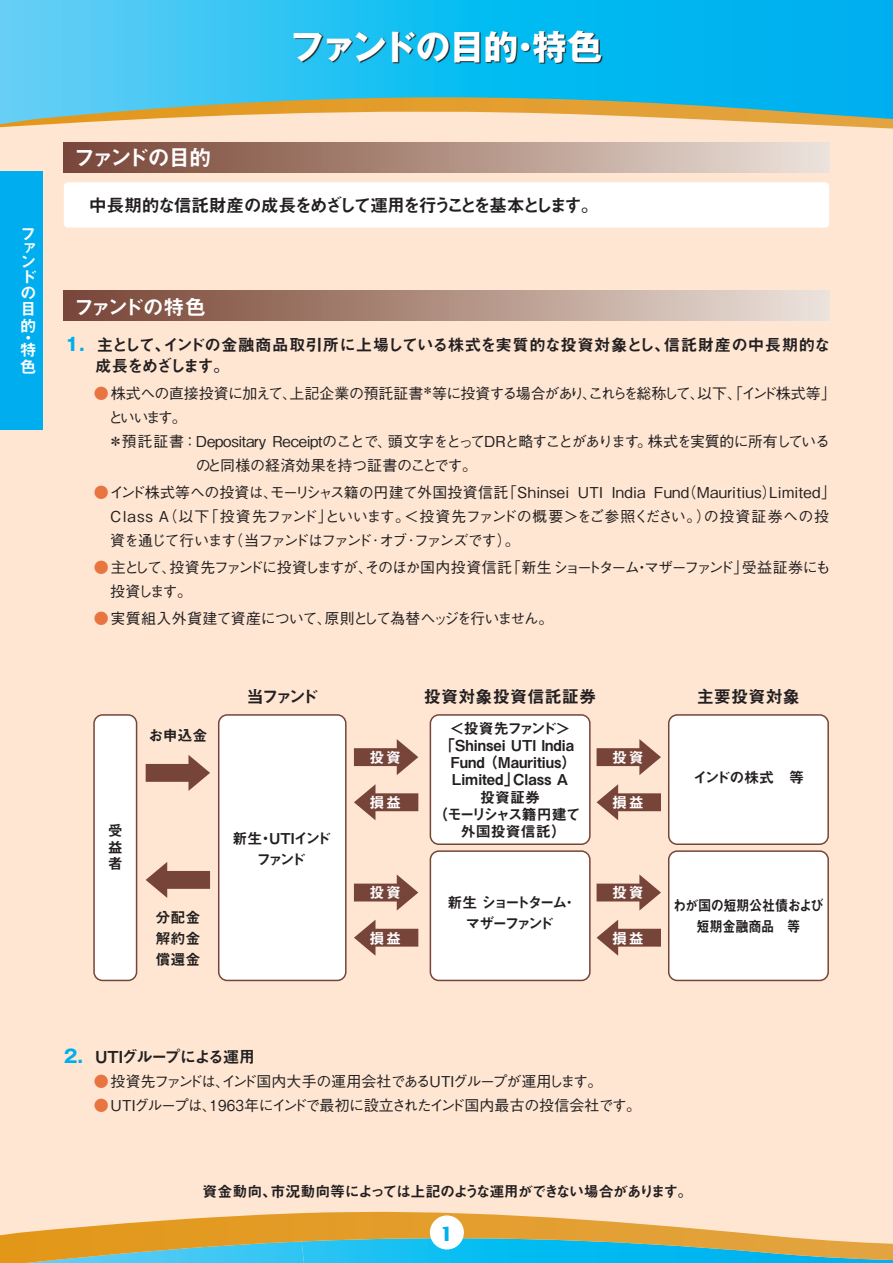
<style>
.page{position:relative;width:893px;height:1263px;background:#fee6d3}
.page>*{position:absolute;margin:0;border:0;box-sizing:border-box;transform-origin:0 0}
.t1{font:700 34.5px "Gothic MB101 Pro";letter-spacing:-.025em;color:#fff}
.t2{font:22.5px "Midashi Go Pro MB31";letter-spacing:-.14em;color:#fff}
.t3{font:21px "Midashi Go Pro MB31";letter-spacing:-.11em;color:#fff}
.t4{font:700 19.5px "Lucida Sans Std";color:#00aeef}
.t5{font:18px "Midashi Go Pro MB31";letter-spacing:-.115em;color:#231f20}
.t6{font:17.25px "Midashi Go Pro MB31";color:#231f20}
.t7{font:16.5px/21px "Midashi Go Pro MB31";color:#231f20}
.t8{font:16.5px "Midashi Go Pro MB31";letter-spacing:-.095em;color:#231f20}
.t9{font:16.5px/16.4px "Midashi Go Pro MB31";color:#fff}
.t10{font:500 15px "Gothic BBB Pro";letter-spacing:-.045em;color:#231f20}
.t11{font:500 15px/24px "Gothic BBB Pro";color:#231f20}
.t12{font:500 15px/24px "Gothic BBB Pro";letter-spacing:-.105em;color:#231f20}
.t13{font:15px "Midashi Go Pro MB31";color:#231f20}
.t14{font:500 15px "Gothic BBB Pro";letter-spacing:-.085em;color:#231f20}
.t15{font:15px "Midashi Go Pro MB31";letter-spacing:-.065em;color:#231f20}
.t16{font:15px/16.5px "Midashi Go Pro MB31";letter-spacing:-.02em;color:#231f20;text-align:justify}
.t17{font:500 15px "Gothic BBB Pro";letter-spacing:-.015em;color:#231f20}
.t18{font:15px/21px "Midashi Go Pro MB31";letter-spacing:-.02em;color:#231f20;text-align:center;scale:.88 1}
.t19{font:15px/21px "Midashi Go Pro MB31";letter-spacing:-.185em;color:#231f20;text-align:center}
.t20{font:15px "Midashi Go Pro MB31";letter-spacing:.1em;color:#fff}
.t21{font:15px/21px "Midashi Go Pro MB31";letter-spacing:-.205em;color:#231f20;text-align:center}
.t22{font:15px "Midashi Go Pro MB31";letter-spacing:-.16em;color:#231f20}
.t23{font:15px "Midashi Go Pro MB31";letter-spacing:-.155em;color:#231f20}
.s1{font-family:"Gothic MB101 Pro";font-weight:700;font-size:18px;color:#00aeef}
.s2{color:#e87440}
.s3{font-family:"Futo Go B101 Pro";font-weight:700}
</style>
<div class="page">
<svg style="left:63px;top:142px;width:767px;height:1px"></svg>
<svg style="left:0;top:0;width:893px;height:129px;background:#49beda"></svg>
<svg style="left:295px;top:31px;width:308px;height:33px;background:#177e9d"></svg>
<div style="left:0;top:172px;width:43px;height:257px;background:#00aeef"></div>
<div style="left:64px;top:143px;width:765px;height:29px;background:linear-gradient(to right,#764231,#ece2d9)"></div>
<div style="left:64px;top:182px;width:765px;height:46px;background:#fff;border-radius:4px"></div>
<div style="left:64px;top:291px;width:765px;height:30px;background:linear-gradient(to right,#764231,#ece2d9)"></div>
<div style="left:94px;top:715px;width:43px;height:265px;background:#fff;border-radius:9px"></div>
<div style="left:93px;top:714px;width:44px;height:267px;border:2px solid #77443a;border-radius:9px"></div>
<div style="left:219px;top:715px;width:127px;height:265px;background:#fff;border-radius:9px"></div>
<div style="left:218px;top:714px;width:129px;height:267px;border:2px solid #77443a;border-radius:9px"></div>
<svg style="left:146px;top:755px;width:64px;height:36px"></svg>
<svg style="left:146px;top:862px;width:64px;height:36px"></svg>
<div style="left:430px;top:715px;width:160px;height:129px;background:#fff;border-radius:9px"></div>
<div style="left:430px;top:714px;width:161px;height:131px;border:2px solid #77443a;border-radius:9px"></div>
<div style="left:430px;top:851px;width:160px;height:129px;background:#fff;border-radius:9px"></div>
<div style="left:430px;top:850px;width:161px;height:131px;border:2px solid #77443a;border-radius:9px"></div>
<div style="left:669px;top:715px;width:159px;height:129px;background:#fff;border-radius:9px"></div>
<div style="left:668px;top:714px;width:161px;height:131px;border:2px solid #77443a;border-radius:9px"></div>
<div style="left:669px;top:851px;width:159px;height:129px;background:#fff;border-radius:9px"></div>
<div style="left:668px;top:850px;width:161px;height:131px;border:2px solid #77443a;border-radius:9px"></div>
<svg style="left:597px;top:739px;width:64px;height:36px"></svg>
<svg style="left:597px;top:784px;width:64px;height:36px"></svg>
<svg style="left:597px;top:874px;width:64px;height:36px"></svg>
<svg style="left:597px;top:920px;width:64px;height:36px"></svg>
<svg style="left:354px;top:739px;width:64px;height:36px"></svg>
<svg style="left:354px;top:784px;width:64px;height:36px"></svg>
<svg style="left:354px;top:874px;width:64px;height:36px"></svg>
<svg style="left:354px;top:920px;width:64px;height:36px"></svg>
<svg style="left:0;top:1213px;width:893px;height:50px"></svg>
<h1 class="t1" style="left:290px;top:18px;width:314px">ファンドの目的・特色</h1>
<p class="t9" style="left:20px;top:225px;width:17px;line-height:13.8px;text-align:justify">ファン</p>
<p class="t9" style="left:20px;top:266px;width:18px">ドの目的</p>
<p class="t9" style="left:20px;top:330px;width:17px;line-height:12.3px">・特</p>
<p class="t9" style="left:20px;top:357px;width:17px">色</p>
<h2 class="t2" style="left:74px;top:140px;width:140px">ファンドの目的</h2>
<p class="t5" style="left:89px;top:191px;width:511px">中長期的な信託財産の成長をめざして運用を行うことを基本とします。</p>
<h3 class="t3" style="left:74px;top:290px;width:134px">ファンドの特色</h3>
<p class="t7" style="left:95px;top:332px;width:737px;text-indent:-30px"><span class="s1">1.</span> 主として、インドの金融商品取引所に上場している株式を実質的な投資対象とし、信託財産の中長期的な成長をめざします。</p>
<p class="t10" style="left:94px;top:381px;width:744px"><span class="s2">●</span> 株式への直接投資に加えて、上記企業の預託証書<sup>＊</sup>等に投資する場合があり、これらを総称して、以下、「インド株式等」</p>
<p class="t10" style="left:108px;top:405px;width:80px">といいます。</p>
<p class="t10" style="left:108px;top:429px;width:723px">＊預託証書：Depositary Receiptのことで、頭文字をとってDRと略すことがあります。株式を実質的に所有している</p>
<p class="t17" style="left:196px;top:453px;width:283px">のと同様の経済効果を持つ証書のことです。</p>
<p class="t11" style="left:110px;top:479px;width:727px;text-indent:-17px"><span class="s2">●</span>インド株式等への投資は、モーリシャス籍の円建て外国投資信託「Shinsei UTI India Fund（Mauritius）Limited」<br>Class A（以下「投資先ファンド」といいます。＜投資先ファンドの概要＞をご参照ください。）の投資証券への投資を通じて行います（当ファンドはファンド･オブ･ファンズです）。</p>
<p class="t12" style="left:110px;top:554px;width:722px;text-indent:-16px"><span class="s2">●</span> 主として、投資先ファンドに投資しますが、そのほか国内投資信託「新生ショートターム・マザーファンド」受益証券にも投資します。</p>
<p class="t10" style="left:94px;top:606px;width:461px"><span class="s2">●</span> 実質組入外貨建て資産について、原則として為替ヘッジを行いません。</p>
<p class="t16" style="left:108px;top:820px;width:16px">受益者</p>
<p class="t16" style="left:148px;top:725px;width:61px">お申込金</p>
<p class="t16" style="left:155px;top:905px;width:46px;line-height:21px">分配金解約金償還金</p>
<p class="t6" style="left:246px;top:683px;width:73px">当ファンド</p>
<p class="t6" style="left:424px;top:683px;width:174px">投資対象投資信託証券</p>
<p class="t6" style="left:697px;top:683px;width:105px">主要投資対象</p>
<p class="t21" style="left:232px;top:825px;width:100px">新生・UTIインドファンド</p>
<p class="t20" style="left:370px;top:745px;width:33px">投資</p>
<p class="t20" style="left:370px;top:790px;width:33px">損益</p>
<p class="t20" style="left:370px;top:880px;width:33px">投資</p>
<p class="t20" style="left:370px;top:926px;width:33px">損益</p>
<p class="t23" style="left:450px;top:716px;width:122px">＜投資先ファンド＞</p>
<p class="t13" style="left:440px;top:733px;width:136px">「Shinsei UTI India</p>
<p class="t13" style="left:450px;top:750px;width:128px">Fund （Mauritius）</p>
<p class="t13" style="left:452px;top:768px;width:118px">Limited」Class A</p>
<p class="t16" style="left:480px;top:787px;width:61px">投資証券</p>
<p class="t22" style="left:433px;top:802px;width:149px">（モーリシャス籍円建て</p>
<p class="t16" style="left:461px;top:821px;width:107px">外国投資信託）</p>
<p class="t19" style="left:448px;top:890px;width:131px">新生 ショートターム<span class="s3">・</span>マザーファンド</p>
<p class="t20" style="left:612px;top:745px;width:33px">投資</p>
<p class="t20" style="left:612px;top:790px;width:33px">損益</p>
<p class="t20" style="left:612px;top:880px;width:33px">投資</p>
<p class="t20" style="left:612px;top:926px;width:33px">損益</p>
<p class="t16" style="left:693px;top:767px;width:113px">インドの株式　等</p>
<p class="t18" style="left:673px;top:893px;width:172px">わが国の短期公社債および短期金融商品　等</p>
<p class="t8" style="left:64px;top:1043px;width:193px"><span class="s1">2.</span> UTIグループによる運用</p>
<p class="t14" style="left:94px;top:1069px;width:510px"><span class="s2">●</span> 投資先ファンドは、インド国内大手の運用会社であるUTIグループが運用します。</p>
<p class="t10" style="left:94px;top:1093px;width:549px"><span class="s2">●</span> UTIグループは、1963年にインドで最初に設立されたインド国内最古の投信会社です。</p>
<p class="t15" style="left:202px;top:1179px;width:492px">資金動向、市況動向等によっては上記のような運用ができない場合があります。</p>
<h3 class="t4" style="left:440px;top:1223px;width:15px">1</h3>
</div>
